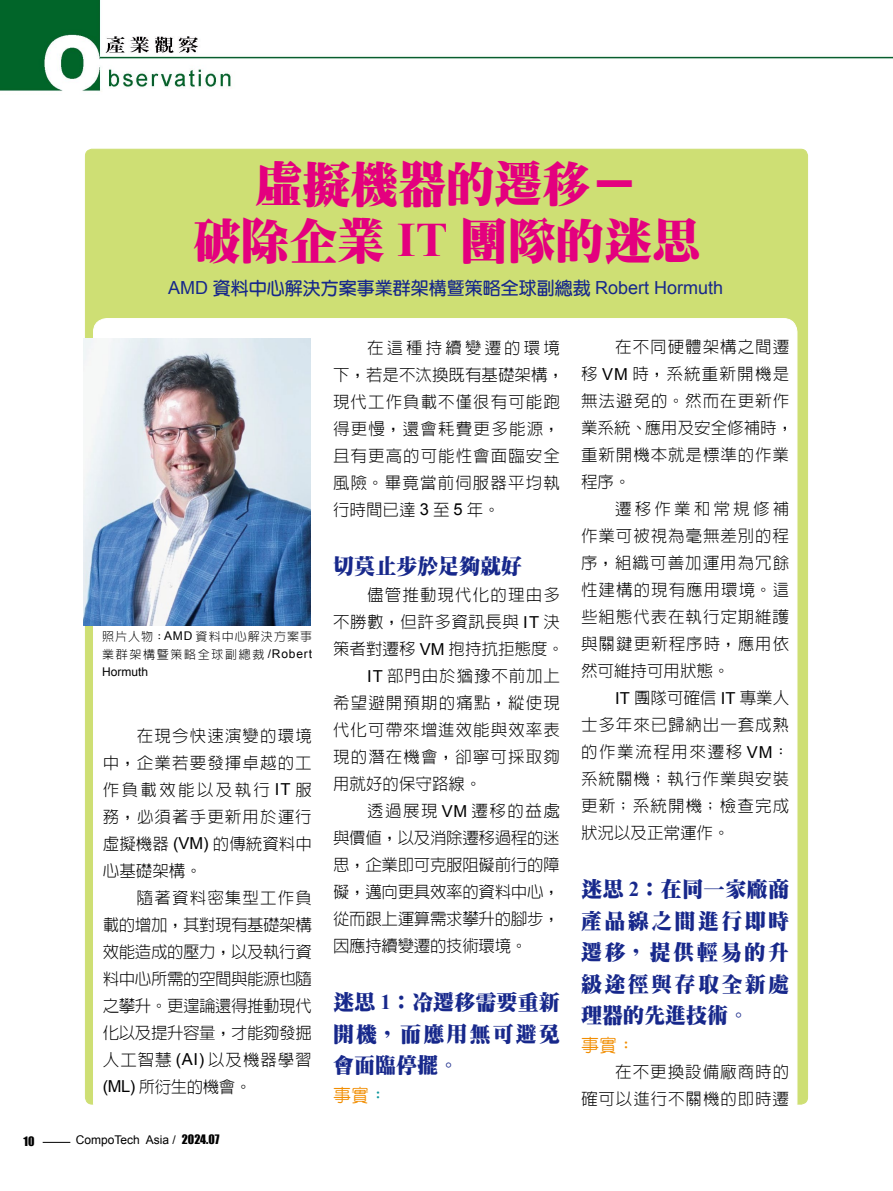
<style>
.page{position:relative;width:893px;height:1191px;background:#fff}
.page>*{position:absolute;margin:0;border:0;box-sizing:border-box;transform-origin:0 0}
.t1{font:900 48px/57px "Inn Ming";color:#e4007f;text-align:center}
.t2{font:900 21px/31.5px "Inn Ming";letter-spacing:.02em;color:#17288b;text-align:justify}
.t3{font:900 21px "Inn Ming";color:#17288b}
.t4{font:700 18px "Yen Round";color:#17288b}
.t5{font:500 18px "Yen Round";color:#f18d00}
.t6{font:300 16.5px/27px "Lin Gothic";letter-spacing:.055em;color:#000;text-align:justify}
.t7{font:300 16.5px "Lin Gothic";letter-spacing:-.02em;color:#000}
.t8{font:300 16.5px "Lin Gothic";color:#000}
.t9{font:300 16.5px "Lin Gothic";letter-spacing:.03em;color:#000}
.t10{font:300 16.5px "Lin Gothic";letter-spacing:.09em;color:#000}
.t11{font:300 12px/18px "Lin Gothic";letter-spacing:.115em;color:#000}
.t12{font:12px "Arial";color:#000}
.t13{font:12px "Impact";color:#000}
.s1{font-family:"Times New Roman";font-weight:700}
.s2{font-family:"Arial";font-weight:400}
.s3{font-family:"Impact"}
.s4{color:#0b969d}
</style>
<div class="page">
<img style="left:0;top:0;width:893px;height:92px">
<svg style="left:43px;top:1142px;width:27px;height:1px"></svg>
<div style="left:85px;top:149px;width:723px;height:955px;background:#cedf74;border-radius:7px"></div>
<div style="left:94px;top:318px;width:703px;height:798px;background:#fff;border-radius:14px"></div>
<img style="left:84px;top:338px;width:227px;height:288px">
<h1 class="t1" style="left:193px;top:155px;width:508px">虛擬機器的遷移－<br>破除企業 <span class="s1">IT</span> 團隊的迷思</h1>
<p class="t4" style="left:168px;top:279px;width:557px"><span class="s2">AMD</span> 資料中心解決方案事業群架構暨策略全球副總裁 <span class="s2">Robert Hormuth</span></p>
<p class="t11" style="left:102px;top:627px;width:212px">照片人物 :<span class="s2">AMD</span> 資料中心解決方案事業群架構暨策略全球副總裁 <span class="s2">/Robert</span></p>
<p class="t12" style="left:102px;top:664px;width:48px">Hormuth</p>
<p class="t6" style="left:103px;top:722px;width:210px;text-indent:34px">在現今快速演變的環境中，企業若要發揮卓越的工作負載效能以及執行 <span class="s2">IT</span> 服務，必須著手更新用於運行虛擬機器 <span class="s2">(VM)</span> 的傳統資料中心基礎架構。</p>
<p class="t6" style="left:103px;top:884px;width:210px;text-indent:34px">隨著資料密集型工作負載的增加，其對現有基礎架構效能造成的壓力，以及執行資料中心所需的空間與能源也隨之攀升。更遑論還得推動現代化以及提升容量，才能夠發掘人工智慧 <span class="s2">(AI)</span> 以及機器學習<span class="s2">(ML)</span> 所衍生的機會。</p>
<p class="t13" style="left:24px;top:1132px;width:13px">10</p>
<p class="t12" style="left:76px;top:1131px;width:145px">CompoTech Asia / <span class="s3">2024.07</span></p>
<p class="t6" style="left:333px;top:334px;width:232px;text-align:left;text-indent:34px">在這種持續變遷的環境下，若是不汰換既有基礎架構，現代工作負載不僅很有可能跑得更慢，還會耗費更多能源，且有更高的可能性會面臨安全風險。畢竟當前伺服器平均執行時間已達 <span class="s2">3</span> 至 <span class="s2">5</span> 年。</p>
<p class="t3" style="left:333px;top:555px;width:190px">切莫止步於足夠就好</p>
<p class="t6" style="left:367px;top:581px;width:194px">儘管推動現代化的理由多</p>
<p class="t9" style="left:333px;top:614px;width:228px">不勝數，但許多資訊長與 <span class="s2">IT</span> 決</p>
<p class="t8" style="left:333px;top:641px;width:232px">策者對遷移 <span class="s2">VM</span> 抱持抗拒態度。</p>
<p class="t6" style="left:367px;top:662px;width:194px"><span class="s2">IT</span> 部門由於猶豫不前加上</p>
<p class="t6" style="left:333px;top:689px;width:228px">希望避開預期的痛點，縱使現</p>
<p class="t6" style="left:333px;top:716px;width:228px">代化可帶來增進效能與效率表</p>
<p class="t6" style="left:333px;top:743px;width:228px">現的潛在機會，卻寧可採取夠</p>
<p class="t8" style="left:333px;top:776px;width:150px">用就好的保守路線。</p>
<p class="t10" style="left:367px;top:803px;width:194px">透過展現 <span class="s2">VM</span> 遷移的益處</p>
<p class="t7" style="left:333px;top:830px;width:228px">與價值，以及消除遷移過程的迷</p>
<p class="t7" style="left:333px;top:857px;width:228px">思，企業即可克服阻礙前行的障</p>
<p class="t7" style="left:333px;top:884px;width:228px">礙，邁向更具效率的資料中心，</p>
<p class="t7" style="left:333px;top:911px;width:228px">從而跟上運算需求攀升的腳步，</p>
<p class="t7" style="left:333px;top:938px;width:196px">因應持續變遷的技術環境。</p>
<p class="t2" style="left:333px;top:986px;width:228px">迷思 <span class="s1">1</span>：冷遷移需要重新開機，而應用無可避免會面臨停擺。</p>
<p class="t5" style="left:333px;top:1086px;width:55px">事實<span class="s4">：</span></p>
<p class="t6" style="left:581px;top:333px;width:214px;text-align:left;text-indent:34px">在不同硬體架構之間遷移 <span class="s2">VM</span> 時，系統重新開機是無法避免的。然而在更新作業系統、應用及安全修補時，重新開機本就是標準的作業程序。</p>
<p class="t6" style="left:581px;top:495px;width:210px;text-indent:34px">遷移作業和常規修補作業可被視為毫無差別的程序，組織可善加運用為冗餘性建構的現有應用環境。這些組態代表在執行定期維護與關鍵更新程序時，應用依然可維持可用狀態。</p>
<p class="t6" style="left:581px;top:684px;width:210px;text-indent:34px"><span class="s2">IT</span> 團隊可確信 <span class="s2">IT</span> 專業人士多年來已歸納出一套成熟的作業流程用來遷移 <span class="s2">VM</span>：系統關機；執行作業與安裝更新；系統開機；檢查完成狀況以及正常運作。</p>
<p class="t2" style="left:581px;top:873px;width:210px">迷思 <span class="s1">2</span>：在同一家廠商產品線之間進行即時遷移，提供輕易的升級途徑與存取全新處理器的先進技術。</p>
<p class="t5" style="left:581px;top:1036px;width:55px">事實：</p>
<p class="t6" style="left:581px;top:1058px;width:210px;text-align:right">在不更換設備廠商時的<br>確可以進行不關機的即時遷</p>
</div>
